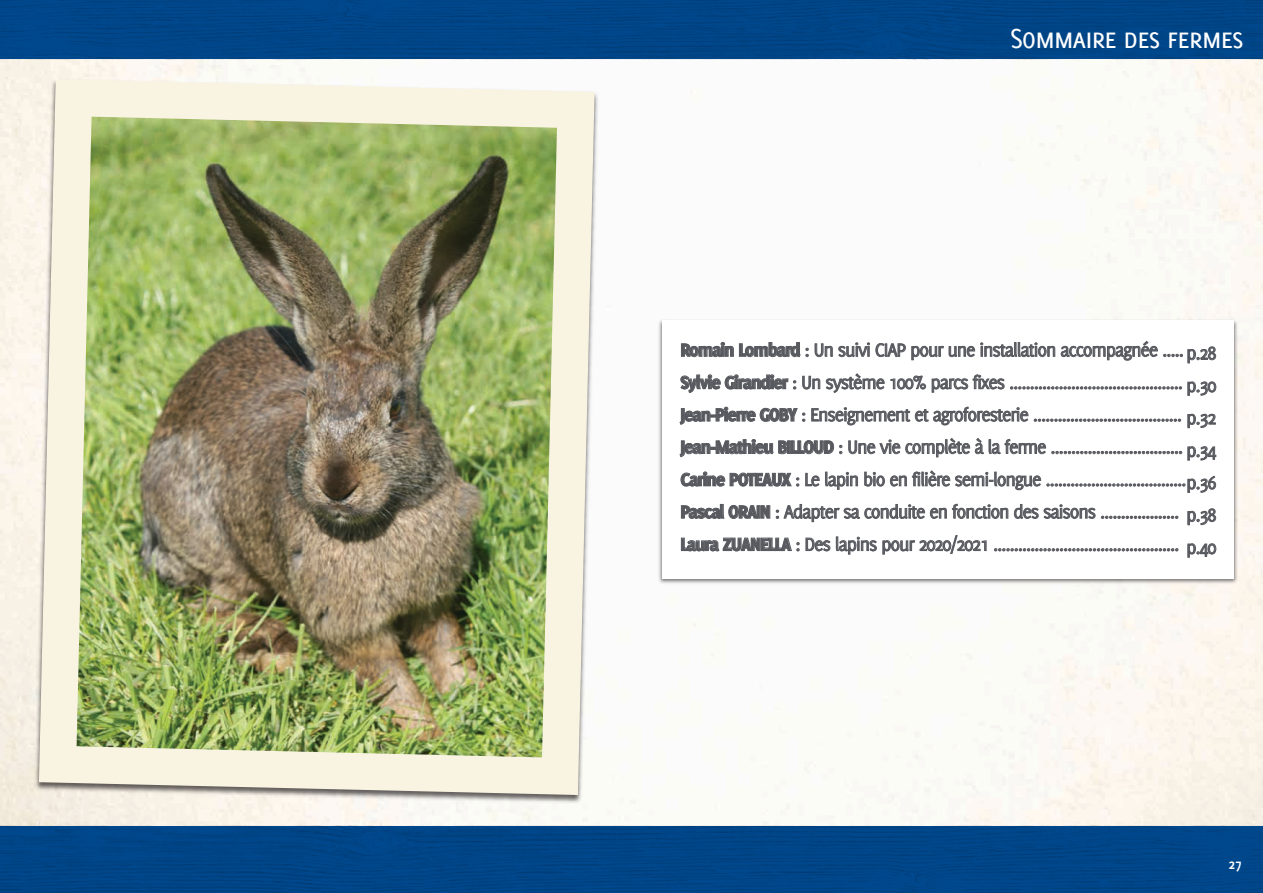
<style>
.page{position:relative;width:1263px;height:893px;background:#fff}
.page>*{position:absolute;margin:0;border:0;box-sizing:border-box;transform-origin:0 0}
.t1{font:30px "Delicious Small Caps";letter-spacing:-.05em;color:#fff}
.t2{font:19.8px/32.4px "Delicious";letter-spacing:-.05em;color:#57595f}
.t3{font:700 15px "Delicious";color:#fff}
.s1{font-weight:800}
</style>
<div class="page">
<img style="left:0;top:0;width:1263px;height:59px">
<img style="left:0;top:825px;width:1263px;height:68px">
<img style="left:657px;top:317px;width:582px;height:268px">
<div style="left:662px;top:321px;width:572px;height:258px;background:#fff"></div>
<img style="left:33px;top:62px;width:578px;height:831px">
<img style="left:39px;top:79px;width:556px;height:716px">
<svg style="left:681px;top:342px;width:119px;height:15px"></svg>
<svg style="left:806px;top:348px;width:2px;height:9px"></svg>
<svg style="left:815px;top:342px;width:240px;height:18px"></svg>
<svg style="left:680px;top:375px;width:116px;height:17px"></svg>
<svg style="left:802px;top:376px;width:18px;height:13px"></svg>
<svg style="left:826px;top:373px;width:58px;height:20px"></svg>
<svg style="left:890px;top:375px;width:36px;height:14px"></svg>
<svg style="left:932px;top:374px;width:72px;height:19px"></svg>
<svg style="left:680px;top:407px;width:125px;height:18px"></svg>
<svg style="left:811px;top:407px;width:217px;height:18px"></svg>
<svg style="left:1034px;top:419px;width:147px;height:3px"></svg>
<svg style="left:680px;top:439px;width:162px;height:18px"></svg>
<svg style="left:681px;top:538px;width:118px;height:13px"></svg>
<svg style="left:806px;top:538px;width:24px;height:13px"></svg>
<svg style="left:836px;top:535px;width:150px;height:19px"></svg>
<svg style="left:994px;top:548px;width:184px;height:3px"></svg>
<svg style="left:1061px;top:341px;width:155px;height:22px"></svg>
<svg style="left:1010px;top:381px;width:206px;height:15px"></svg>
<svg style="left:1187px;top:414px;width:29px;height:14px"></svg>
<svg style="left:848px;top:438px;width:368px;height:22px"></svg>
<svg style="left:681px;top:470px;width:535px;height:55px"></svg>
<svg style="left:1187px;top:543px;width:29px;height:15px"></svg>
<h1 class="t1" style="left:1010px;top:21px;width:236px">Sommaire des fermes</h1>
<p class="t2" style="left:680px;top:333px;width:507px"><span class="s1">Romain Lombard</span> : Un suivi CIAP pour une installation accompagnée .....<br><span class="s1">Sylvie Girandier</span> : Un système 100% parcs fixes ..........................................<br><span class="s1">Jean-Pierre GOBY</span> : Enseignement et agroforesterie ....................................<br><span class="s1">Jean-Mathieu BILLOUD</span> : Une vie complète à la ferme ................................<br><span class="s1">Carine POTEAUX</span> : Le lapin bio en filière semi-longue ..................................<br><span class="s1">Pascal ORAIN</span> : Adapter sa conduite en fonction des saisons ...................<br><span class="s1">Laura ZUANELLA</span> : Des lapins pour 2020/2021 .............................................</p>
<p class="t2" style="left:1186px;top:337px;width:32px;text-align:justify">p.28 p.30 p.32 p.34 p.36 p.38 p.40</p>
<p class="t3" style="left:1228px;top:855px;width:15px">27</p>
</div>
